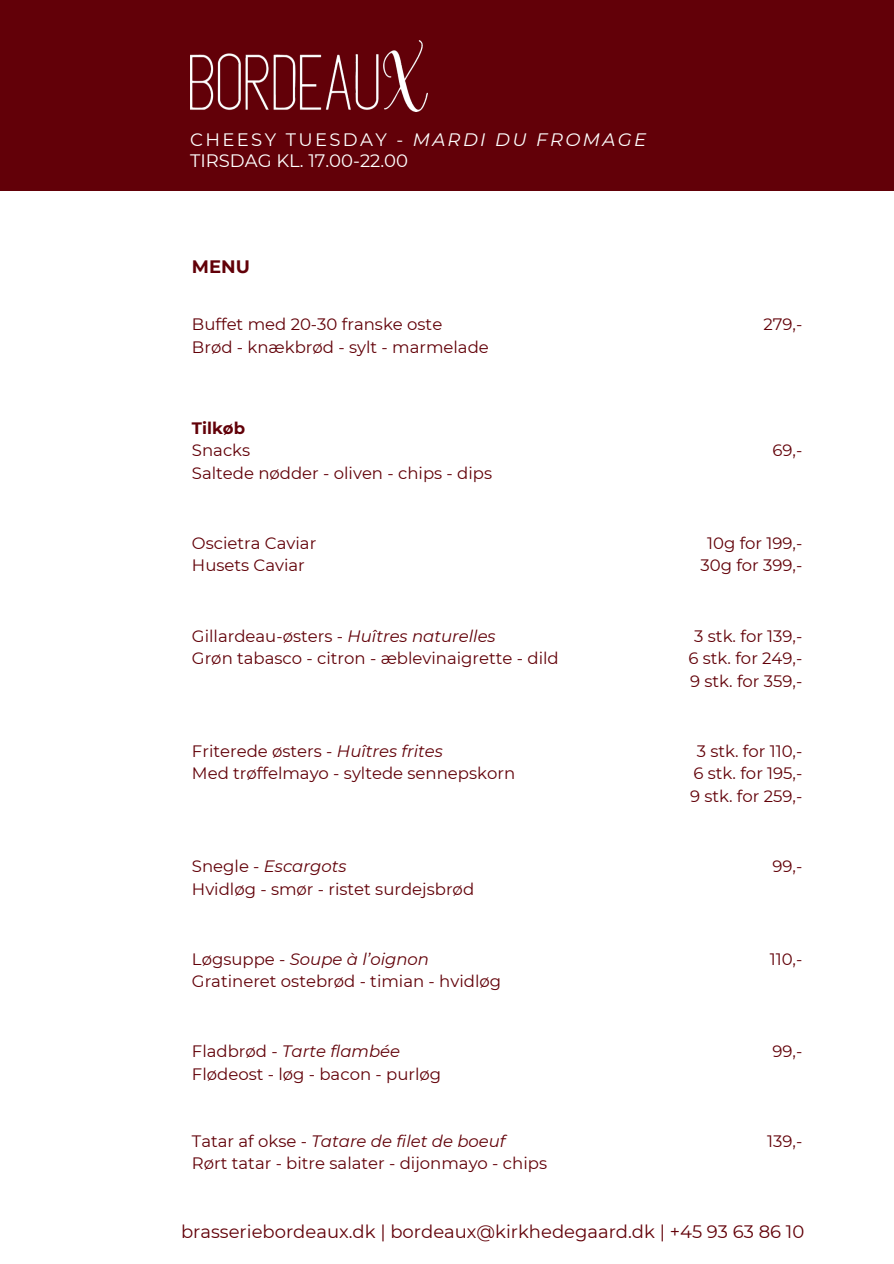
<style>
.page{position:relative;width:894px;height:1264px;background:#fff}
.page>*{position:absolute;margin:0;border:0;box-sizing:border-box;transform-origin:0 0}
.t1{font:18px "Montserrat";color:#620008}
.t2{font:18px "Montserrat";letter-spacing:.13em;color:#fff}
.t3{font:18px "Montserrat";color:#fff}
.t4{font:700 18px "Montserrat";color:#620008}
.t5{font:16.5px/22.5px "Montserrat";color:#620008}
.t6{font:700 16.5px "Montserrat";color:#620008}
.s1{font-style:italic}
</style>
<div class="page">
<div style="left:0;top:0;width:893px;height:191px;background:#620008"></div>
<img style="left:190px;top:41px;width:237px;height:71px">
<p class="t2" style="left:190px;top:128px;width:457px">CHEESY TUESDAY - <span class="s1">MARDI DU FROMAGE</span></p>
<p class="t3" style="left:190px;top:149px;width:219px">TIRSDAG KL. 17.00-22.00</p>
<p class="t4" style="left:192px;top:253px;width:59px">MENU</p>
<p class="t5" style="left:192px;top:312px;width:298px">Buffet med 20-30 franske oste<br>Brød - knækbrød - sylt - marmelade</p>
<p class="t5" style="left:763px;top:312px;width:40px">279,-</p>
<p class="t6" style="left:192px;top:416px;width:55px">Tilkøb</p>
<p class="t5" style="left:192px;top:438px;width:301px">Snacks<br>Saltede nødder - oliven - chips - dips</p>
<p class="t5" style="left:772px;top:438px;width:31px">69,-</p>
<p class="t5" style="left:192px;top:531px;width:126px">Oscietra Caviar<br>Husets Caviar</p>
<p class="t5" style="left:700px;top:531px;width:103px;text-align:center">10g for 199,-<br>30g for 399,-</p>
<p class="t5" style="left:192px;top:624px;width:368px">Gillardeau-østers - <span class="s1">Huîtres naturelles<br></span>Grøn tabasco - citron - æblevinaigrette - dild</p>
<p class="t5" style="left:688px;top:624px;width:115px;text-align:center">3 stk. for 139,-<br>6 stk. for 249,-<br>9 stk. for 359,-</p>
<p class="t5" style="left:192px;top:739px;width:324px">Friterede østers - <span class="s1">Huîtres frites<br></span>Med trøffelmayo - syltede sennepskorn</p>
<p class="t5" style="left:690px;top:739px;width:114px;text-align:center">3 stk. for 110,-<br>6 stk. for 195,-<br>9 stk. for 259,-</p>
<p class="t5" style="left:192px;top:854px;width:284px">Snegle - <span class="s1">Escargots<br></span>Hvidløg - smør - ristet surdejsbrød</p>
<p class="t5" style="left:772px;top:854px;width:31px">99,-</p>
<p class="t5" style="left:192px;top:947px;width:310px">Løgsuppe - <span class="s1">Soupe à l’oignon<br></span>Gratineret ostebrød - timian - hvidløg</p>
<p class="t5" style="left:769px;top:947px;width:34px">110,-</p>
<p class="t5" style="left:192px;top:1039px;width:251px">Fladbrød - <span class="s1">Tarte flambée<br></span>Flødeost - løg - bacon - purløg</p>
<p class="t5" style="left:772px;top:1039px;width:31px">99,-</p>
<p class="t5" style="left:192px;top:1128px;width:356px">Tatar af okse - <span class="s1">Tatare de filet de boeuf<br></span>Rørt tatar - bitre salater - dijonmayo - chips</p>
<p class="t5" style="left:767px;top:1128px;width:37px">139,-</p>
<p class="t1" style="left:181px;top:1218px;width:624px">brasseriebordeaux.dk | bordeaux@kirkhedegaard.dk | +45 93 63 86 10</p>
</div>
